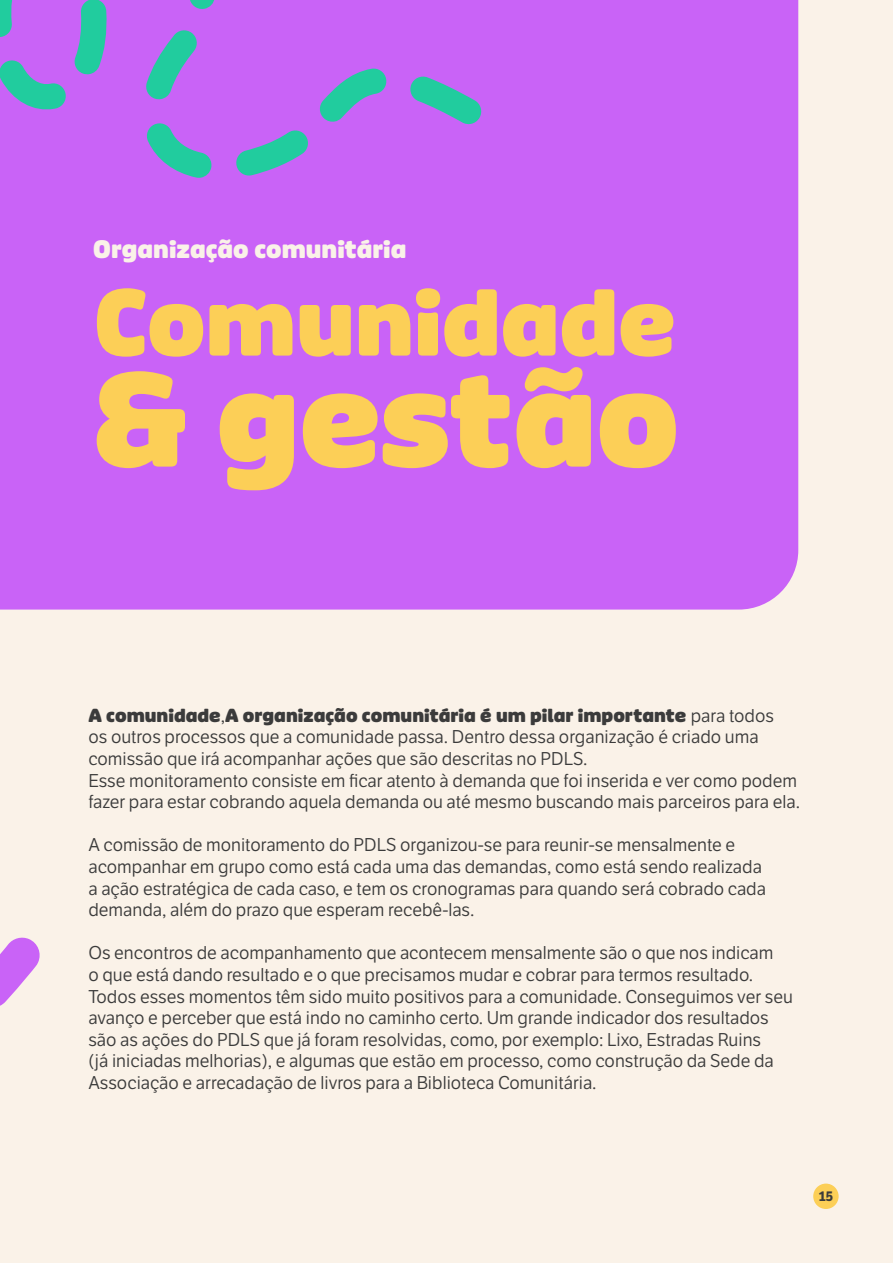
<style>
.page{position:relative;width:893px;height:1263px;background:#faf2e8}
.page>*{position:absolute;margin:0;border:0;box-sizing:border-box;transform-origin:0 0}
.t1{font:127.5px "Pinup";color:#fccf57}
.t2{font:90px "Pinup";color:#fccf57}
.t3{font:24px "Pinup";color:#faf2e8}
.t4{font:18px/21.6px "LFT Etica";color:#3b3b3b}
.t5{font:700 13.5px "LFT Etica";color:#3b3b3b}
.s1{font-family:"Pinup"}
</style>
<div class="page">
<div style="left:0;top:0;width:798px;height:609px;background:#c963f7"></div>
<svg style="left:0;top:937px;width:40px;height:69px"></svg>
<div style="left:813px;top:1183px;width:26px;height:26px;background:#fccf57;border-radius:50%"></div>
<svg style="left:0;top:0;width:483px;height:178px;background:#ae73e8"></svg>
<p class="t3" style="left:93px;top:235px;width:315px">Organização comunitária</p>
<p class="t2" style="left:93px;top:269px;width:584px">Comunidade</p>
<p class="t1" style="left:93px;top:344px;width:588px">&amp; gestão</p>
<p class="t4" style="left:88px;top:705px;width:687px"><span class="s1">A comunidade</span>,<span class="s1">A organização comunitária é um pilar importante</span> para todos os outros processos que a comunidade passa. Dentro dessa organização é criado uma comissão que irá acompanhar ações que são descritas no PDLS.</p>
<p class="t4" style="left:88px;top:770px;width:713px">Esse monitoramento consiste em ficar atento à demanda que foi inserida e ver como podem fazer para estar cobrando aquela demanda ou até mesmo buscando mais parceiros para ela.</p>
<p class="t4" style="left:88px;top:835px;width:679px">A comissão de monitoramento do PDLS organizou-se para reunir-se mensalmente e acompanhar em grupo como está cada uma das demandas, como está sendo realizada a ação estratégica de cada caso, e tem os cronogramas para quando será cobrado cada demanda, além do prazo que esperam recebê-las.</p>
<p class="t4" style="left:88px;top:943px;width:686px">Os encontros de acompanhamento que acontecem mensalmente são o que nos indicam</p>
<p class="t4" style="left:88px;top:964px;width:666px">o que está dando resultado e o que precisamos mudar e cobrar para termos resultado.</p>
<p class="t4" style="left:88px;top:986px;width:706px">Todos esses momentos têm sido muito positivos para a comunidade. Conseguimos ver seu avanço e perceber que está indo no caminho certo. Um grande indicador dos resultados são as ações do PDLS que já foram resolvidas, como, por exemplo: Lixo, Estradas Ruins<br>(já iniciadas melhorias), e algumas que estão em processo, como construção da Sede da Associação e arrecadação de livros para a Biblioteca Comunitária.</p>
<p class="t5" style="left:819px;top:1188px;width:16px">15</p>
</div>
